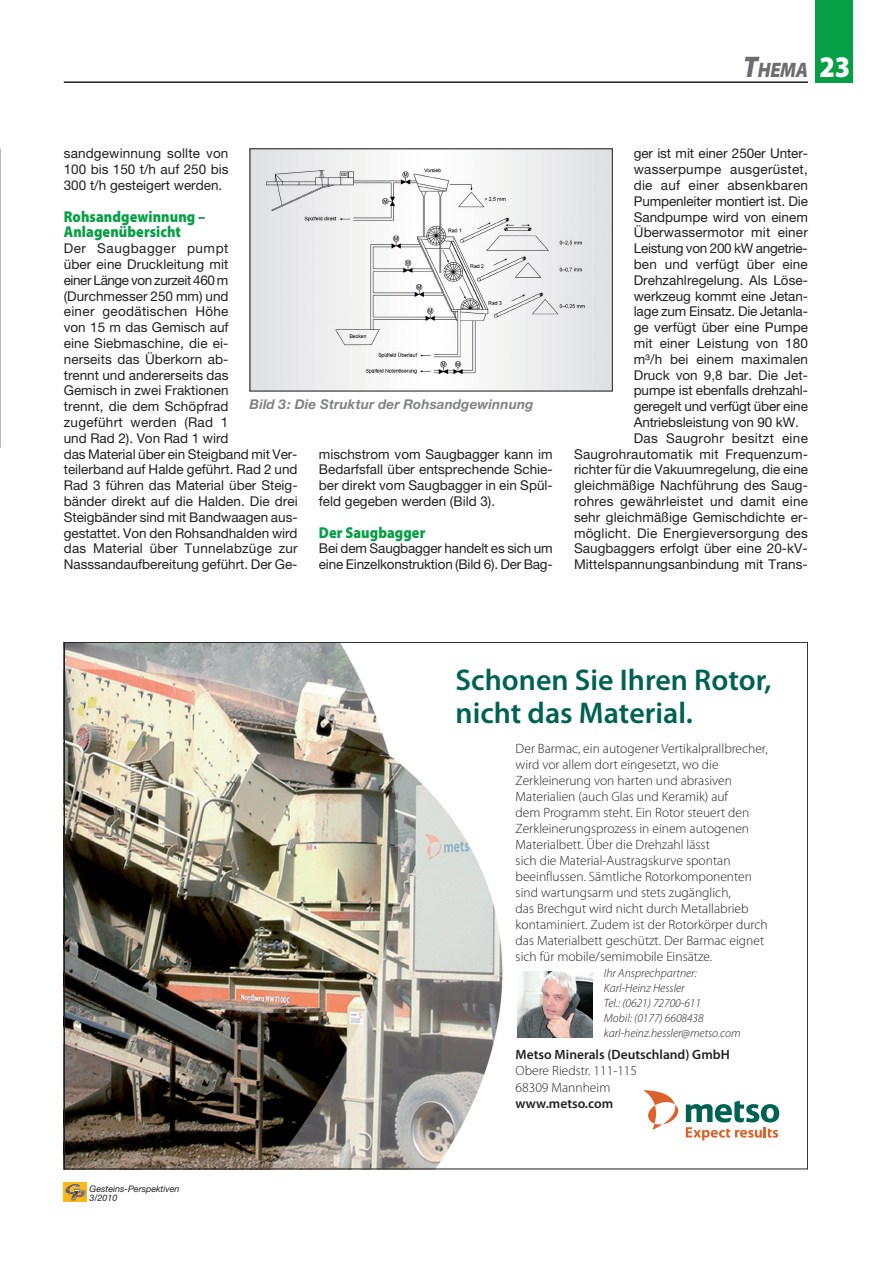
<style>
.page{position:relative;width:893px;height:1263px;background:#fff}
.page>*{position:absolute;margin:0;border:0;box-sizing:border-box;transform-origin:0 0}
.t1{font:600 30px/33px "Myriad Pro";color:#006253}
.t2{font:900 30px "Myriad Pro";color:#fff;scale:.9 1}
.t3{font:italic 900 21px "Myriad Pro";color:#6c6d70;scale:.9 1}
.t4{font:900 15.75px/15.8px "Myriad Pro";letter-spacing:.005em;color:#079f46;scale:.9 1}
.t5{font:13.5px/15.8px "Helvetica Neue";color:#231f20;text-align:justify}
.t6{font:300 13.5px/16px "Myriad Pro";color:#231f20}
.t7{font:600 13.5px "Myriad Pro";color:#231f20}
.t8{font:italic 700 13.5px "Helvetica Neue";letter-spacing:.01em;color:#808285}
.t9{font:13.5px "Helvetica Neue";letter-spacing:-.02em;color:#231f20}
.t10{font:13.5px "Helvetica Neue";letter-spacing:.02em;color:#231f20}
.t11{font:13.5px "Helvetica Neue";letter-spacing:.025em;color:#231f20}
.t12{font:italic 300 12px/15px "Myriad Pro";color:#231f20}
.t13{font:italic 9px/9px "Helvetica Neue";color:#231f20}
.t14{font:9px "Helvetica";color:#000}
.s1{font-size:30px}
.s2{font-size:13.05px}
</style>
<div class="page">
<hr style="left:64px;top:81px;width:744px;height:2px;background:#231f20">
<div style="left:816px;top:0;width:37px;height:83px;background:#079f46"></div>
<svg style="left:0;top:149px;width:1px;height:298px"></svg>
<img style="left:252px;top:151px;width:358px;height:238px">
<img style="left:66px;top:644px;width:714px;height:523px">
<img style="left:518px;top:971px;width:74px;height:66px">
<svg style="left:64px;top:1168px;width:23px;height:34px"></svg>
<h2 class="t3" style="left:743px;top:58px;width:73px"><span class="s1">T</span>HEMA</h2>
<h1 class="t2" style="left:819px;top:49px;width:36px">23</h1>
<p class="t5" style="left:64px;top:146px;width:166px">sandgewinnung sollte von 100 bis 150 t/h auf 250 bis 300 t/h gesteigert werden.</p>
<p class="t4" style="left:64px;top:209px;width:159px">Rohsandgewinnung –<br>Anlagenübersicht</p>
<p class="t5" style="left:64px;top:240px;width:235px;text-align:left">Der Saugbagger pumpt<br>über eine Druckleitung mit<br>einer Länge von zurzeit 460 m (Durchmesser 250 mm) und<br>einer geodätischen Höhe<br>von 15 m das Gemisch auf<br>eine Siebmaschine, die ei-<br>nerseits das Überkorn ab-<br>trennt und andererseits das<br>Gemisch in zwei Fraktionen<br>trennt, die dem Schöpfrad<br>zugeführt werden (Rad 1<br>und Rad 2). Von Rad 1 wird<br>das Material über ein Steigband mit Ver&shy;teilerband auf Halde geführt. Rad 2 und<br>Rad 3 führen das Material über Steig&shy;bänder direkt auf die Halden. Die drei<br>Steigbänder sind mit Bandwaagen aus&shy;gestattet. Von den Rohsandhalden wird das Material über Tunnelabzüge zur<br>Nasssandaufbereitung geführt. Der Ge-</p>
<p class="t8" style="left:249px;top:395px;width:286px">Bild 3: Die Struktur der Rohsandgewinnung</p>
<p class="t5" style="left:319px;top:446px;width:235px">mischstrom vom Saugbagger kann im Bedarfsfall über entsprechende Schie&shy;ber direkt vom Saugbagger in ein Spül&shy;feld gegeben werden (Bild 3).</p>
<p class="t4" style="left:319px;top:524px;width:120px">Der Saugbagger</p>
<p class="t5" style="left:319px;top:540px;width:235px">Bei dem Saugbagger handelt es sich um eine Einzelkonstruktion (Bild 6). Der Bag-</p>
<p class="t5" style="left:634px;top:146px;width:176px">ger ist mit einer 250er Unter-</p>
<p class="t10" style="left:634px;top:161px;width:176px">wasserpumpe ausgerüstet,</p>
<p class="t5" style="left:634px;top:177px;width:176px">die auf einer absenkbaren</p>
<p class="t5" style="left:634px;top:193px;width:176px">Pumpenleiter montiert ist. Die</p>
<p class="t5" style="left:634px;top:209px;width:176px">Sandpumpe wird von einem</p>
<p class="t5" style="left:634px;top:225px;width:176px">Überwassermotor mit einer</p>
<p class="t9" style="left:634px;top:240px;width:176px">Leistung von 200 kW angetrie-</p>
<p class="t5" style="left:634px;top:256px;width:176px">ben und verfügt über eine</p>
<p class="t5" style="left:634px;top:272px;width:176px">Drehzahlregelung. Als Löse-</p>
<p class="t5" style="left:634px;top:288px;width:176px">werkzeug kommt eine Jetan-</p>
<p class="t5" style="left:634px;top:304px;width:176px">lage zum Einsatz. Die Jetanla-</p>
<p class="t5" style="left:634px;top:319px;width:176px">ge verfügt über eine Pumpe</p>
<p class="t5" style="left:634px;top:335px;width:176px">mit einer Leistung von 180</p>
<p class="t5" style="left:634px;top:351px;width:176px">m³/h bei einem maximalen</p>
<p class="t5" style="left:634px;top:367px;width:176px">Druck von 9,8 bar. Die Jet-</p>
<p class="t5" style="left:634px;top:383px;width:176px">pumpe ist ebenfalls drehzahl-</p>
<p class="t5" style="left:634px;top:398px;width:176px">geregelt und verfügt über eine</p>
<p class="t5" style="left:634px;top:414px;width:167px">Antriebsleistung von 90 kW.</p>
<p class="t11" style="left:634px;top:430px;width:176px">Das Saugrohr besitzt eine</p>
<p class="t5" style="left:574px;top:446px;width:235px">Saugrohrautomatik mit Frequenzum-</p>
<p class="t5" style="left:574px;top:461px;width:236px">richter für die Vakuumregelung, die eine</p>
<p class="t5" style="left:574px;top:477px;width:235px">gleichmäßige Nachführung des Saug-</p>
<p class="t5" style="left:574px;top:493px;width:235px">rohres gewährleistet und damit eine</p>
<p class="t5" style="left:574px;top:509px;width:235px">sehr gleichmäßige Gemischdichte er-</p>
<p class="t5" style="left:574px;top:525px;width:235px">möglicht. Die Energieversorgung des</p>
<p class="t5" style="left:574px;top:540px;width:234px">Saugbaggers erfolgt über eine 20-kV-</p>
<p class="t5" style="left:574px;top:556px;width:235px">Mittelspannungsanbindung mit Trans-</p>
<p class="t14" style="left:79px;top:1182px;width:89px">Barmac_(GP).indd 1</p>
<p class="t13" style="left:90px;top:1184px;width:91px">Gesteins-Perspektiven<br>3/2010</p>
<h1 class="t1" style="left:455px;top:663px;width:318px">Schonen Sie Ihren Rotor, nicht das Material.</h1>
<p class="t6" style="left:516px;top:740px;width:254px">Der Barmac, ein autogener Vertikalprallbrecher, wird vor allem dort eingesetzt, wo die Zerkleinerung von harten und abrasiven Materialien (auch Glas und Keramik) auf<br>dem Programm steht. Ein Rotor steuert den Zerkleinerungsprozess in einem autogenen Materialbett. Über die Drehzahl lässt<br>sich die Material-Austragskurve spontan beeinflussen. Sämtliche Rotorkomponenten sind wartungsarm und stets zugänglich,<br>das Brechgut wird nicht durch Metallabrieb kontaminiert. Zudem ist der Rotorkörper durch das Materialbett geschützt. Der Barmac eignet sich für mobile/semimobile Einsätze<span class="s2">.</span></p>
<p class="t12" style="left:604px;top:966px;width:138px">Ihr Ansprechpartner:<br>Karl-Heinz Hessler<br>Tel.: (0621) 72700-611<br>Mobil: (0177) 6608438 karl-heinz.hessler@metso.com</p>
<p class="t7" style="left:516px;top:1045px;width:216px">Metso Minerals (Deutschland) GmbH</p>
<p class="t6" style="left:516px;top:1062px;width:123px;line-height:16.5px">Obere Riedstr. 111-115<br>68309 Mannheim</p>
<p class="t7" style="left:516px;top:1095px;width:99px">www.metso.com</p>
</div>
